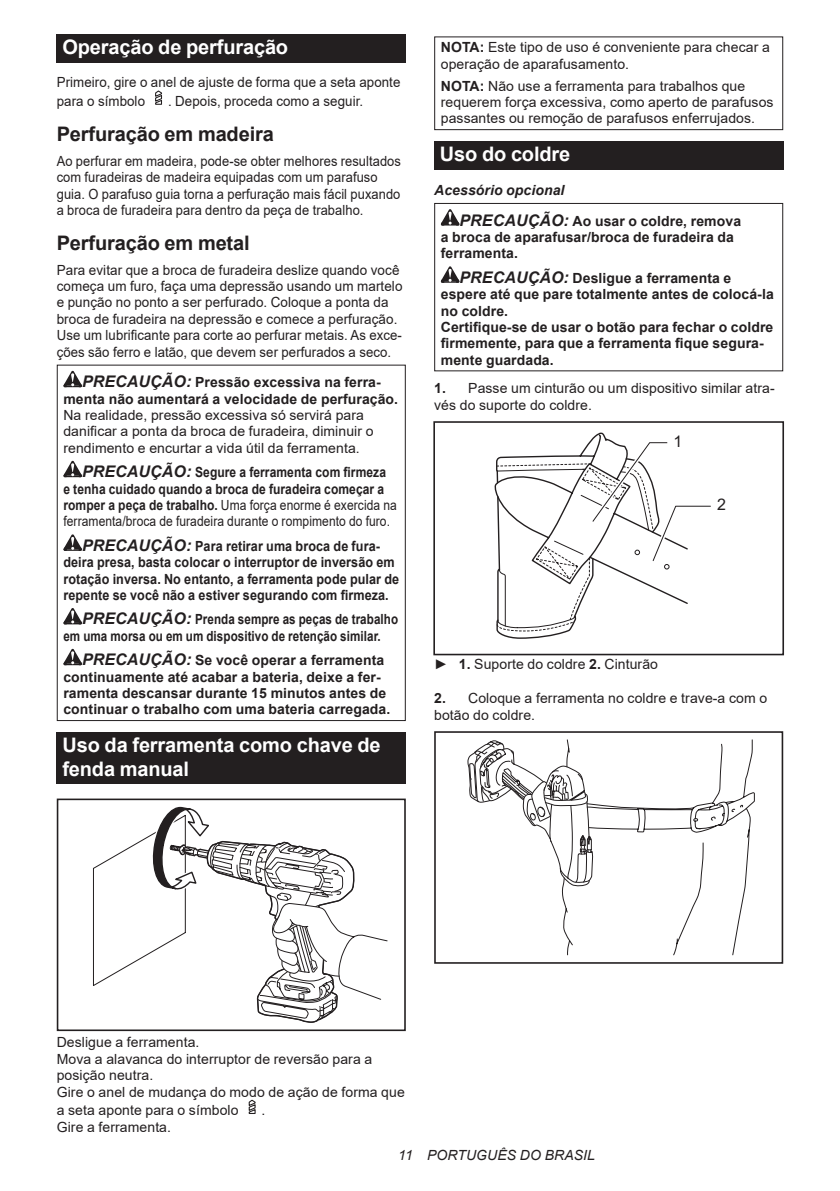
<style>
.page{position:relative;width:840px;height:1191px;background:#fff}
.page>*{position:absolute;margin:0;border:0;box-sizing:border-box;transform-origin:0 0}
.t1{font:700 20px/23.4px "Arial";letter-spacing:-.01em;color:#fff}
.t2{font:700 20px "Arial";letter-spacing:-.01em;color:#231f20}
.t3{font:16px "Arial";color:#231f20}
.t4{font:14px/16.4px "Arial";letter-spacing:.005em;color:#231f20}
.t5{font:700 14px/16.4px "Arial";letter-spacing:.005em;color:#231f20}
.t6{font:14px/16.4px "Arial";letter-spacing:.005em;color:#231f20;scale:.96 1}
.t7{font:14px/16.4px "Arial";letter-spacing:.005em;color:#231f20;scale:.92 1}
.t8{font:700 14px/16.4px "Arial";letter-spacing:.005em;color:#231f20;scale:.86 1}
.t9{font:700 14px/16.4px "Arial";letter-spacing:.005em;color:#231f20;scale:.9 1}
.t10{font:14px/18.8px "Arial";letter-spacing:.005em;color:#231f20;scale:.95 1}
.t11{font:700 14px/16.4px "Arial";letter-spacing:.005em;color:#231f20;scale:.83 1}
.t12{font:italic 14px "Arial";letter-spacing:.005em;color:#231f20}
.s1{font-style:italic;font-size:16px}
.s2{font-weight:400}
.s3{font-weight:700}
.s4{font-style:italic}
</style>
<div class="page">
<div style="left:57px;top:34px;width:348px;height:29px;background:#231f20"></div>
<svg style="left:155px;top:90px;width:7px;height:15px"></svg>
<svg style="left:63px;top:371px;width:19px;height:16px"></svg>
<svg style="left:63px;top:461px;width:19px;height:16px"></svg>
<svg style="left:63px;top:534px;width:19px;height:17px"></svg>
<svg style="left:63px;top:608px;width:19px;height:16px"></svg>
<svg style="left:63px;top:649px;width:19px;height:16px"></svg>
<div style="left:57px;top:364px;width:348px;height:357px;border:1px solid #231f20"></div>
<div style="left:57px;top:732px;width:348px;height:52px;background:#231f20"></div>
<svg style="left:93px;top:834px;width:58px;height:152px"></svg>
<svg style="left:151px;top:806px;width:237px;height:217px"></svg>
<div style="left:57px;top:798px;width:348px;height:233px;border:2px solid #231f20"></div>
<svg style="left:248px;top:1099px;width:8px;height:15px"></svg>
<div style="left:434px;top:36px;width:348px;height:94px;border:1px solid #231f20"></div>
<div style="left:434px;top:141px;width:348px;height:29px;background:#231f20"></div>
<svg style="left:440px;top:209px;width:19px;height:16px"></svg>
<svg style="left:440px;top:266px;width:19px;height:17px"></svg>
<div style="left:434px;top:203px;width:348px;height:168px;border:1px solid #231f20"></div>
<div style="left:433px;top:421px;width:350px;height:234px;border:2px solid #231f20"></div>
<svg style="left:494px;top:432px;width:217px;height:207px"></svg>
<svg style="left:561px;top:739px;width:193px;height:216px"></svg>
<svg style="left:467px;top:740px;width:126px;height:147px"></svg>
<div style="left:434px;top:731px;width:348px;height:232px;border:2px solid #231f20"></div>
<h1 class="t1" style="left:62px;top:36px;width:227px">Operação de perfuração</h1>
<p class="t10" style="left:57px;top:73px;width:363px">Primeiro, gire o anel de ajuste de forma que a seta aponte para o símbolo</p>
<p class="t10" style="left:168px;top:92px;width:207px">. Depois, proceda como a seguir.</p>
<h1 class="t2" style="left:57px;top:120px;width:218px">Perfuração em madeira</h1>
<p class="t7" style="left:57px;top:153px;width:375px">Ao perfurar em madeira, pode-se obter melhores resultados com furadeiras de madeira equipadas com um parafuso guia. O parafuso guia torna a perfuração mais fácil puxando a broca de furadeira para dentro da peça de trabalho.</p>
<h1 class="t2" style="left:57px;top:229px;width:194px">Perfuração em metal</h1>
<p class="t6" style="left:57px;top:261px;width:361px">Para evitar que a broca de furadeira deslize quando você começa um furo, faça uma depressão usando um martelo e punção no ponto a ser perfurado. Coloque a ponta da broca de furadeira na depressão e comece a perfuração.<br>Use um lubrificante para corte ao perfurar metais. As exce&shy;ções são ferro e latão, que devem ser perfurados a seco.</p>
<p class="t5" style="left:63px;top:374px;width:336px;text-align:center"><span class="s1">PRECAUÇÃO:</span> Pressão excessiva na ferra&shy;menta não aumentará a velocidade de perfuração.</p>
<p class="t4" style="left:63px;top:407px;width:311px">Na realidade, pressão excessiva só servirá para danificar a ponta da broca de furadeira, diminuir o rendimento e encurtar a vida útil da ferramenta.</p>
<p class="t8" style="left:63px;top:464px;width:389px;text-indent:19px"><span class="s1">PRECAUÇÃO:</span> Segure a ferramenta com firmeza<br>e tenha cuidado quando a broca de furadeira começar a romper a peça de trabalho. <span class="s2">Uma força enorme é exercida na ferramenta/broca de furadeira durante o rompimento do furo.</span></p>
<p class="t9" style="left:63px;top:538px;width:374px;text-indent:19px"><span class="s1">PRECAUÇÃO:</span> Para retirar uma broca de fura&shy;deira presa, basta colocar o interruptor de inversão em rotação inversa. No entanto, a ferramenta pode pular de repente se você não a estiver segurando com firmeza.</p>
<p class="t11" style="left:63px;top:611px;width:404px;text-indent:19px"><span class="s1">PRECAUÇÃO:</span> Prenda sempre as peças de trabalho em uma morsa ou em um dispositivo de retenção similar.</p>
<p class="t5" style="left:63px;top:652px;width:328px;text-indent:19px"><span class="s1">PRECAUÇÃO:</span> Se você operar a ferramenta continuamente até acabar a bateria, deixe a fer&shy;ramenta descansar durante 15 minutos antes de continuar o trabalho com uma bateria carregada.</p>
<h1 class="t1" style="left:62px;top:734px;width:319px">Uso da ferramenta como chave de fenda manual</h1>
<p class="t4" style="left:440px;top:39px;width:330px"><span class="s3">NOTA:</span> Este tipo de uso é conveniente para checar a operação de aparafusamento.</p>
<p class="t4" style="left:440px;top:77px;width:334px"><span class="s3">NOTA:</span> Não use a ferramenta para trabalhos que requerem força excessiva, como aperto de parafusos passantes ou remoção de parafusos enferrujados.</p>
<h1 class="t1" style="left:439px;top:143px;width:132px">Uso do coldre</h1>
<p class="t5" style="left:459px;top:175px;width:283px;line-height:30.6px;text-indent:-25px"><span class="s4">Acessório opcional<br></span><span class="s1">PRECAUÇÃO:</span> Ao usar o coldre, remova</p>
<p class="t5" style="left:440px;top:229px;width:294px">a broca de aparafusar/broca de furadeira da ferramenta.</p>
<p class="t5" style="left:440px;top:270px;width:334px;text-indent:19px"><span class="s1">PRECAUÇÃO:</span> Desligue a ferramenta e espere até que pare totalmente antes de colocá-la no coldre.<br>Certifique-se de usar o botão para fechar o coldre firmemente, para que a ferramenta fique segura&shy;mente guardada.</p>
<p class="t4" style="left:434px;top:380px;width:342px"><span class="s3">1.</span> Passe um cinturão ou um dispositivo similar atra&shy;vés do suporte do coldre.</p>
<p class="t3" style="left:673px;top:430px;width:10px">1</p>
<p class="t3" style="left:716px;top:494px;width:10px">2</p>
<p class="t4" style="left:434px;top:655px;width:225px">► <span class="s3">1.</span> Suporte do coldre <span class="s3">2.</span> Cinturão</p>
<p class="t4" style="left:434px;top:690px;width:334px"><span class="s3">2.</span> Coloque a ferramenta no coldre e trave-a com o botão do coldre.</p>
<p class="t4" style="left:57px;top:1034px;width:349px">Desligue a ferramenta.<br>Mova a alavanca do interruptor de reversão para a posição neutra.<br>Gire o anel de mudança do modo de ação de forma que</p>
<p class="t4" style="left:57px;top:1102px;width:183px">a seta aponte para o símbolo</p>
<p class="t4" style="left:261px;top:1102px;width:5px">.</p>
<p class="t4" style="left:57px;top:1118px;width:116px">Gire a ferramenta.</p>
<p class="t12" style="left:398px;top:1146px;width:198px">11 PORTUGUÊS DO BRASIL</p>
</div>
